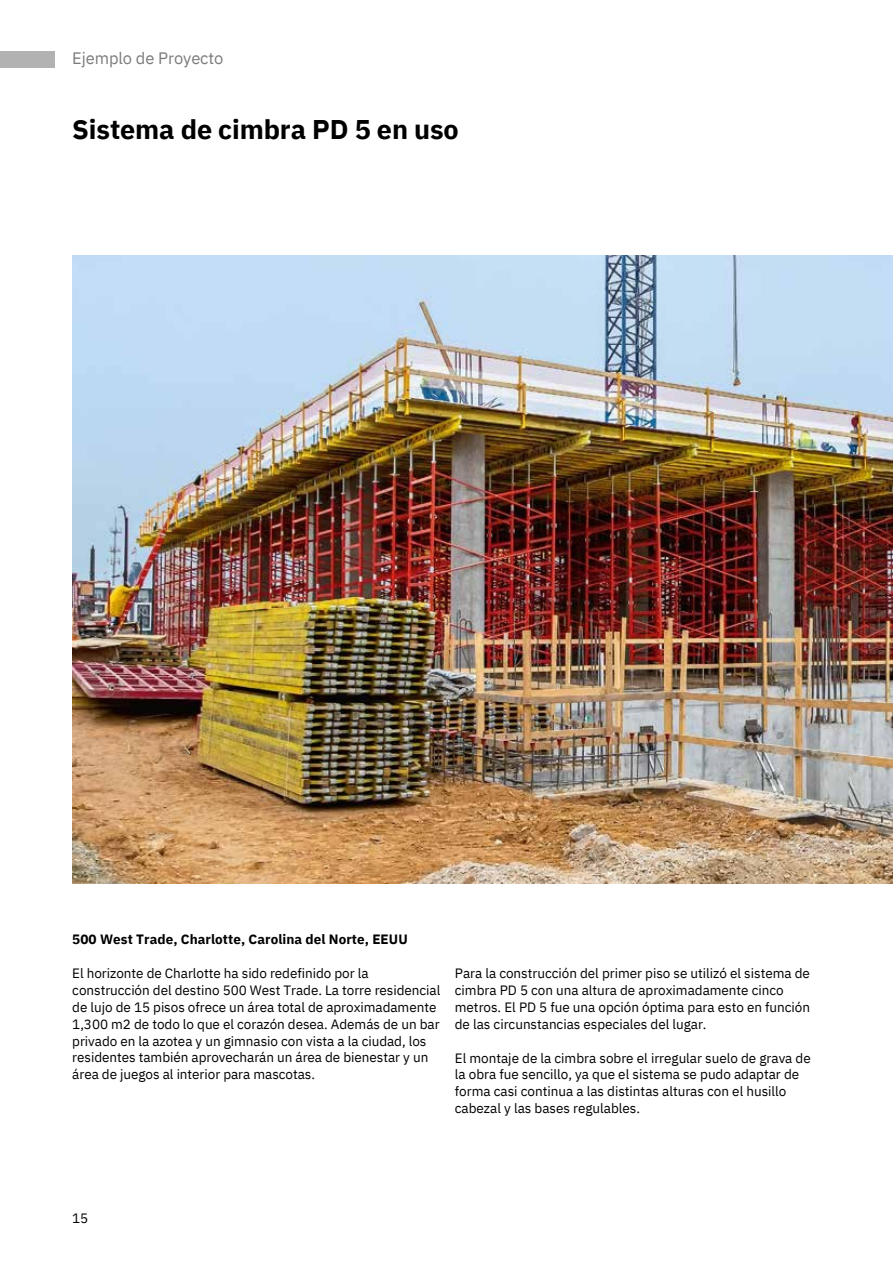
<style>
.page{position:relative;width:893px;height:1264px;background:#fff}
.page>*{position:absolute;margin:0;border:0;box-sizing:border-box;transform-origin:0 0}
.t1{font:700 27px "IBM Plex Sans";letter-spacing:-.005em;color:#000}
.t2{font:16.5px "IBM Plex Sans";letter-spacing:-.005em;color:#7c7b7b}
.t3{font:13.5px/16.8px "IBM Plex Sans";letter-spacing:-.005em;color:#000}
.t4{font:700 13.5px "IBM Plex Sans";letter-spacing:.005em;color:#000}
</style>
<div class="page">
<div style="left:0;top:51px;width:55px;height:17px;background:#b3b2b2"></div>
<img style="left:72px;top:255px;width:820px;height:628px">
<p class="t2" style="left:72px;top:47px;width:153px">Ejemplo de Proyecto</p>
<p class="t1" style="left:72px;top:111px;width:388px">Sistema de cimbra PD 5 en uso</p>
<p class="t4" style="left:72px;top:930px;width:337px">500 West Trade, Charlotte, Carolina del Norte, EEUU</p>
<p class="t3" style="left:72px;top:964px;width:369px">El horizonte de Charlotte ha sido redefinido por la construcción del destino 500 West Trade. La torre residencial de lujo de 15 pisos ofrece un área total de aproximadamente 1,300 m2 de todo lo que el corazón desea. Además de un bar privado en la azotea y un gimnasio con vista a la ciudad, los residentes también aprovecharán un área de bienestar y un área de juegos al interior para mascotas.</p>
<p class="t3" style="left:455px;top:964px;width:356px">Para la construcción del primer piso se utilizó el sistema de cimbra PD 5 con una altura de aproximadamente cinco metros. El PD 5 fue una opción óptima para esto en función de las circunstancias especiales del lugar.</p>
<p class="t3" style="left:455px;top:1049px;width:357px">El montaje de la cimbra sobre el irregular suelo de grava de la obra fue sencillo, ya que el sistema se pudo adaptar de forma casi continua a las distintas alturas con el husillo cabezal y las bases regulables.</p>
<p class="t3" style="left:72px;top:1208px;width:18px">15</p>
</div>
